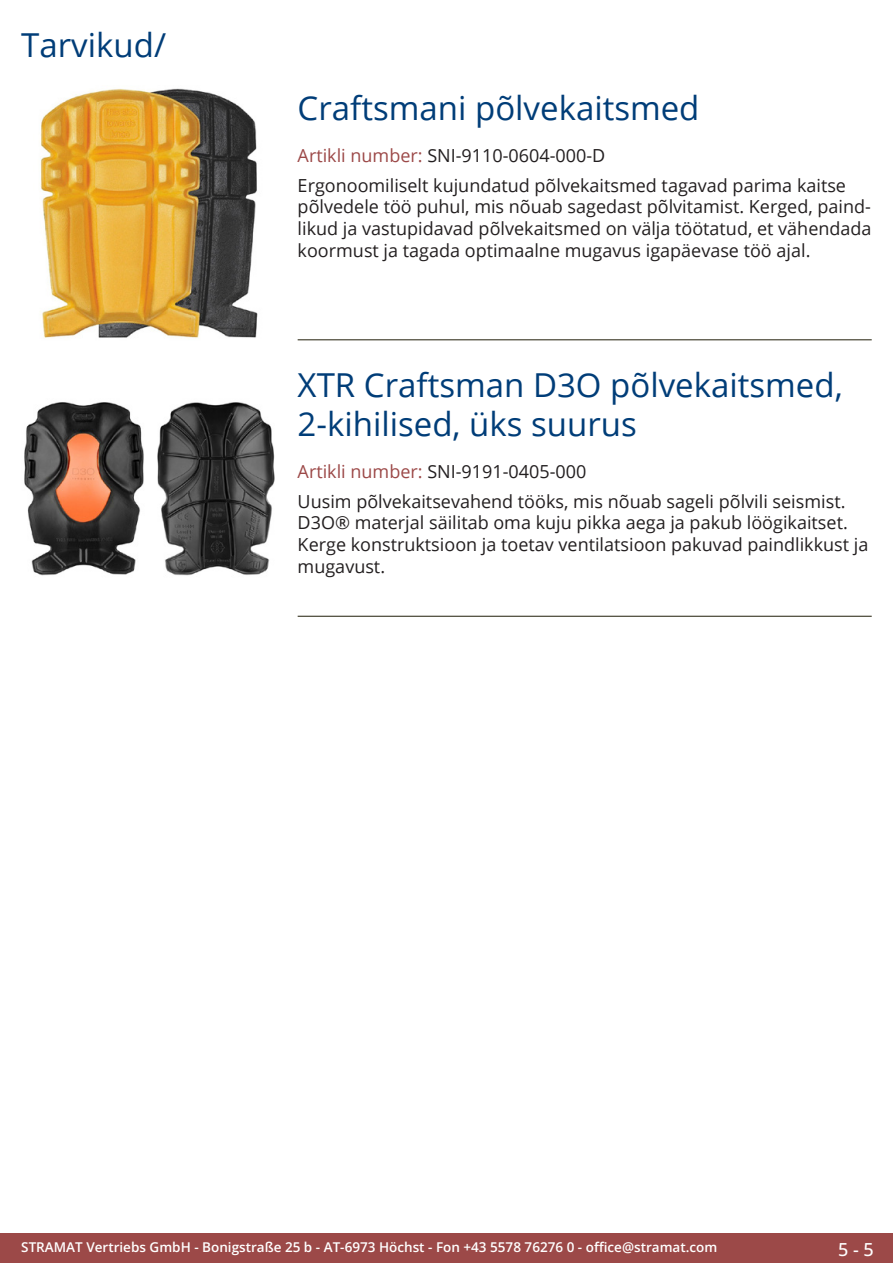
<style>
.page{position:relative;width:893px;height:1263px;background:#fff}
.page>*{position:absolute;margin:0;border:0;box-sizing:border-box;transform-origin:0 0}
.Produkttitel{font:33px/39.6px "Open Sans";color:#003d78}
.RastTitel{font:33px "Open Sans";color:#003d78}
.Beschreibung_Text{font:18px/21.6px "Open Sans";color:#231f20}
.TechDaten_Überschrif{font:18px "Open Sans";color:#231f20}
.t1{font:500 18px "Open Sans";color:#fff}
.t2{font:600 13.5px "Open Sans";color:#fff}
.s1{color:#9c4948}
</style>
<div class="page">
<div style="left:0;top:1233px;width:893px;height:30px;background:#9c4948"></div>
<hr style="left:298px;top:340px;width:574px;height:1px;background:#201d08">
<hr style="left:298px;top:616px;width:574px;height:1px;background:#201d08">
<img style="left:40px;top:88px;width:218px;height:251px">
<img style="left:24px;top:402px;width:251px;height:174px">
<p class="RastTitel" style="left:21px;top:22px;width:146px">Tarvikud/</p>
<p class="Produkttitel" style="left:298px;top:88px;width:403px">Craftsmani põlvekaitsmed</p>
<p class="TechDaten_Überschrif" style="left:298px;top:143px;width:309px"><span class="s1">Artikli number:</span> SNI-9110-0604-000-D</p>
<p class="Beschreibung_Text" style="left:298px;top:174px;width:575px">Ergonoomiliselt kujundatud põlvekaitsmed tagavad parima kaitse põlvedele töö puhul, mis nõuab sagedast põlvitamist. Kerged, paind&shy;likud ja vastupidavad põlvekaitsmed on välja töötatud, et vähendada koormust ja tagada optimaalne mugavus igapäevase töö ajal.</p>
<p class="Produkttitel" style="left:298px;top:364px;width:547px">XTR Craftsman D3O põlvekaitsmed,<br>2-kihilised, üks suurus</p>
<p class="TechDaten_Überschrif" style="left:298px;top:459px;width:290px"><span class="s1">Artikli number:</span> SNI-9191-0405-000</p>
<p class="Beschreibung_Text" style="left:298px;top:490px;width:572px">Uusim põlvekaitsevahend tööks, mis nõuab sageli põlvili seismist.<br>D3O® materjal säilitab oma kuju pikka aega ja pakub löögikaitset.<br>Kerge konstruktsioon ja toetav ventilatsioon pakuvad paindlikkust ja mugavust.</p>
<p class="t2" style="left:21px;top:1238px;width:698px">STRAMAT Vertriebs GmbH - Bonigstraße 25 b - AT-6973 Höchst - Fon +43 5578 76276 0 - office@stramat.com</p>
<p class="t1" style="left:838px;top:1237px;width:37px">5 - 5</p>
</div>
